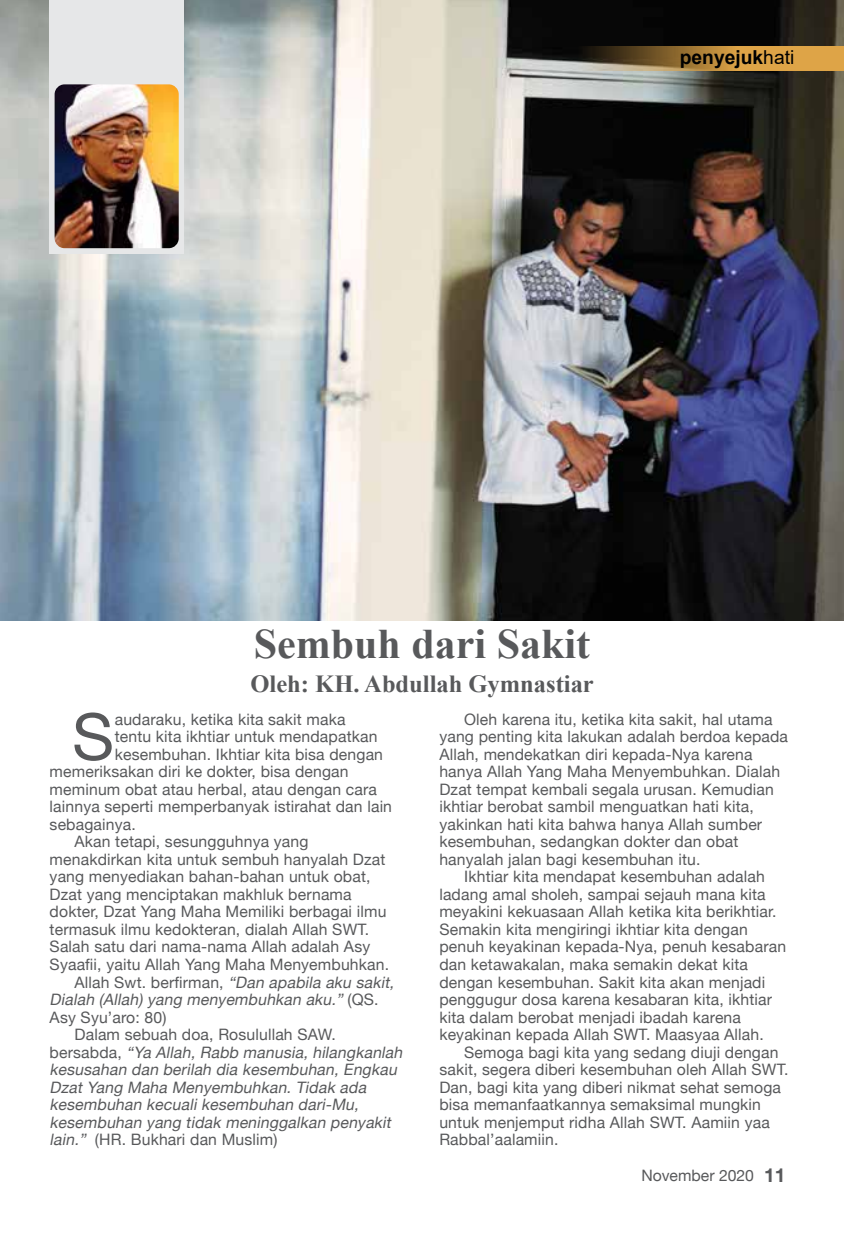
<style>
.page{position:relative;width:844px;height:1241px;background:#fff}
.page>*{position:absolute;margin:0;border:0;box-sizing:border-box;transform-origin:0 0}
.t1{font:64.75px "Helvetica Neue";color:#58595b}
.t2{font:700 42px "Times New Roman";color:#58595b}
.t3{font:700 24.5px "Times New Roman";color:#58595b}
.t4{font:700 19.25px "Arial";color:#000}
.t5{font:15.75px/17.5px "Helvetica Neue";letter-spacing:.01em;color:#58595b}
.t6{font:italic 15.75px "Helvetica Neue";letter-spacing:.01em;color:#58595b}
.s1{font-weight:400}
.s2{font-style:normal}
.s3{font-style:italic}
.s4{font-weight:700;font-size:19.25px}
</style>
<div class="page">
<img style="left:0;top:0;width:843px;height:620px">
<div style="left:50px;top:0;width:134px;height:253px;background:#e6e7e8"></div>
<img style="left:55px;top:84px;width:124px;height:164px">
<svg style="left:578px;top:46px;width:265px;height:25px;background:#ab8241"></svg>
<p class="t4" style="left:679px;top:43px;width:116px">penyejuk<span class="s1">hati</span></p>
<h2 class="t2" style="left:254px;top:613px;width:338px">Sembuh dari Sakit</h2>
<h3 class="t3" style="left:250px;top:665px;width:345px">Oleh: KH. Abdullah Gymnastiar</h3>
<h1 class="t1" style="left:72px;top:698px;width:43px">S</h1>
<p class="t5" style="left:115px;top:710px;width:232px">audaraku, ketika kita sakit maka</p>
<p class="t5" style="left:115px;top:727px;width:264px">tentu kita ikhtiar untuk mendapatkan</p>
<p class="t5" style="left:115px;top:745px;width:270px">kesembuhan. Ikhtiar kita bisa dengan</p>
<p class="t5" style="left:50px;top:762px;width:300px">memeriksakan diri ke dokter, bisa dengan</p>
<p class="t5" style="left:50px;top:780px;width:329px">meminum obat atau herbal, atau dengan cara</p>
<p class="t5" style="left:50px;top:797px;width:344px">lainnya seperti memperbanyak istirahat dan lain</p>
<p class="t5" style="left:50px;top:815px;width:88px">sebagainya.</p>
<p class="t5" style="left:74px;top:832px;width:235px">Akan tetapi, sesungguhnya yang</p>
<p class="t5" style="left:50px;top:850px;width:337px">menakdirkan kita untuk sembuh hanyalah Dzat</p>
<p class="t5" style="left:50px;top:867px;width:322px">yang menyediakan bahan-bahan untuk obat,</p>
<p class="t5" style="left:50px;top:885px;width:303px">Dzat yang menciptakan makhluk bernama</p>
<p class="t5" style="left:50px;top:902px;width:338px">dokter, Dzat Yang Maha Memiliki berbagai ilmu</p>
<p class="t5" style="left:50px;top:920px;width:321px">termasuk ilmu kedokteran, dialah Allah SWT.</p>
<p class="t5" style="left:50px;top:937px;width:322px">Salah satu dari nama-nama Allah adalah Asy</p>
<p class="t5" style="left:50px;top:955px;width:341px">Syaafii, yaitu Allah Yang Maha Menyembuhkan.</p>
<p class="t6" style="left:74px;top:972px;width:324px"><span class="s2">A l l a h S wt . b e rfi r m a n ,</span> “Dan apabila aku sakit,</p>
<p class="t6" style="left:50px;top:989px;width:330px">Dialah (Allah) yang menyembuhkan aku.” <span class="s2">( Q S .</span></p>
<p class="t5" style="left:50px;top:1007px;width:118px">Asy Syu’aro: 80)</p>
<p class="t5" style="left:74px;top:1025px;width:263px">Dalam sebuah doa, Rosulullah SAW.</p>
<p class="t6" style="left:50px;top:1042px;width:357px"><span class="s2">b e r s a b d a ,</span> “Ya Allah, Rabb manusia, hilangkanlah</p>
<p class="t6" style="left:50px;top:1059px;width:352px">kesusahan dan berilah dia kesembuhan, Engkau</p>
<p class="t6" style="left:50px;top:1077px;width:321px">Dzat Yang Maha Menyembuhkan. Tidak ada</p>
<p class="t6" style="left:50px;top:1094px;width:313px">kesembuhan kecuali kesembuhan dari-Mu,</p>
<p class="t6" style="left:50px;top:1112px;width:346px">kesembuhan yang tidak meninggalkan penyakit</p>
<p class="t5" style="left:50px;top:1130px;width:229px"><span class="s3">lain.”</span> (HR. Bukhari dan Muslim)</p>
<p class="t5" style="left:439px;top:710px;width:350px;text-indent:25px">Oleh karena itu, ketika kita sakit, hal utama yang penting kita lakukan adalah berdoa kepada Allah, mendekatkan diri kepada-Nya karena hanya Allah Yang Maha Menyembuhkan. Dialah Dzat tempat kembali segala urusan. Kemudian ikhtiar berobat sambil menguatkan hati kita, yakinkan hati kita bahwa hanya Allah sumber kesembuhan, sedangkan dokter dan obat hanyalah jalan bagi kesembuhan itu.</p>
<p class="t5" style="left:439px;top:867px;width:348px;text-indent:25px">Ikhtiar kita mendapat kesembuhan adalah ladang amal sholeh, sampai sejauh mana kita meyakini kekuasaan Allah ketika kita berikhtiar.<br>Semakin kita mengiringi ikhtiar kita dengan penuh keyakinan kepada-Nya, penuh kesabaran dan ketawakalan, maka semakin dekat kita dengan kesembuhan. Sakit kita akan menjadi penggugur dosa karena kesabaran kita, ikhtiar kita dalam berobat menjadi ibadah karena keyakinan kepada Allah SWT. Maasyaa Allah.</p>
<p class="t5" style="left:439px;top:1042px;width:350px;text-indent:25px">Semoga bagi kita yang sedang diuji dengan sakit, segera diberi kesembuhan oleh Allah SWT.<br>Dan, bagi kita yang diberi nikmat sehat semoga bisa memanfaatkannya semaksimal mungkin untuk menjemput ridha Allah SWT. Aamiin yaa Rabbal’aalamiin.</p>
<p class="t5" style="left:641px;top:1165px;width:145px">November 2020 <span class="s4">11</span></p>
</div>
